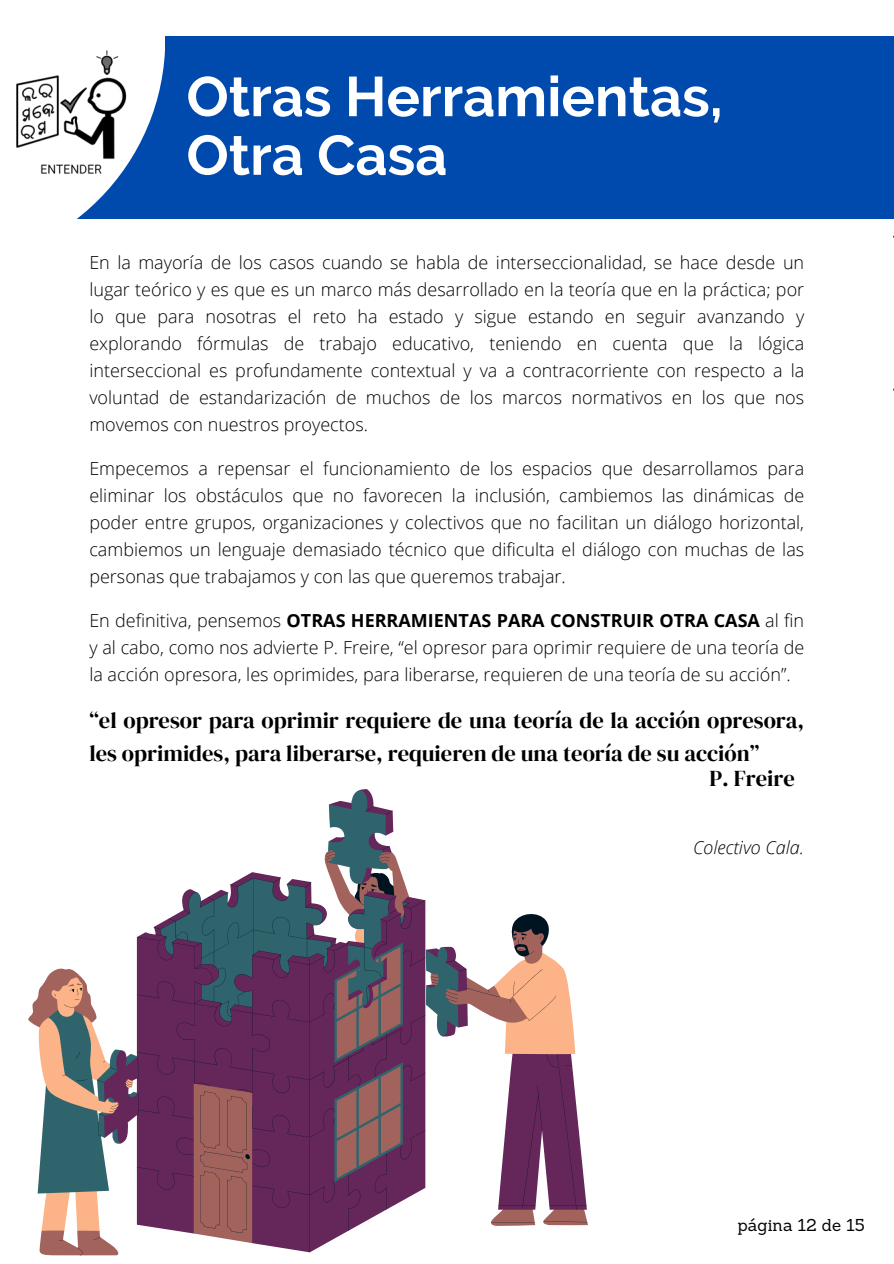
<style>
.page{position:relative;width:894px;height:1264px;background:#fff}
.page>*{position:absolute;margin:0;border:0;box-sizing:border-box;transform-origin:0 0}
.t1{font:700 55.8px/58.5px "Raleway";color:#fff}
.t2{font:22.5px/32.7px "DM Serif Display";color:#000}
.t3{font:300 18px/27px "Open Sans";color:#000;text-align:justify}
.t4{font:italic 300 18px "Open Sans";color:#000}
.t5{font:16.8px "Sanchez";color:#000}
.s1{font-weight:700}
</style>
<div class="page">
<div style="left:0;top:36px;width:893px;height:183px;background:#004aad"></div>
<svg style="left:0;top:36px;width:165px;height:183px;fill:#fff"></svg>
<img style="left:5px;top:43px;width:133px;height:133px">
<svg style="left:328px;top:789px;width:46px;height:17px"></svg>
<svg style="left:40px;top:970px;width:14px;height:285px"></svg>
<svg style="left:54px;top:806px;width:533px;height:449px"></svg>
<p class="t1" style="left:186px;top:67px;width:537px">Otras Herramientas,<br>Otra Casa</p>
<h1 class="t3" style="left:89px;top:248px;width:716px">En la mayoría de los casos cuando se habla de interseccionalidad, se hace desde un lugar teórico y es que es un marco más desarrollado en la teoría que en la práctica; por lo que para nosotras el reto ha estado y sigue estando en seguir avanzando y explorando fórmulas de trabajo educativo, teniendo en cuenta que la lógica interseccional es profundamente contextual y va a contracorriente con respecto a la voluntad de estandarización de muchos de los marcos normativos en los que nos movemos con nuestros proyectos.</h1>
<p class="t3" style="left:89px;top:454px;width:716px">Empecemos a repensar el funcionamiento de los espacios que desarrollamos para eliminar los obstáculos que no favorecen la inclusión, cambiemos las dinámicas de poder entre grupos, organizaciones y colectivos que no facilitan un diálogo horizontal, cambiemos un lenguaje demasiado técnico que dificulta el diálogo con muchas de las personas que trabajamos y con las que queremos trabajar.</p>
<p class="t3" style="left:89px;top:606px;width:716px">En definitiva, pensemos <span class="s1">OTRAS HERRAMIENTAS PARA CONSTRUIR OTRA CASA</span> al fin y al cabo, como nos advierte P. Freire, “el opresor para oprimir requiere de una teoría de la acción opresora, les oprimides, para liberarse, requieren de una teoría de su acción”.</p>
<p class="t2" style="left:89px;top:703px;width:716px">“el opresor para oprimir requiere de una teoría de la acción opresora, les oprimides, para liberarse, requieren de una teoría de su acción”</p>
<p class="t2" style="left:709px;top:762px;width:87px">P. Freire</p>
<p class="t4" style="left:693px;top:835px;width:112px">Colectivo Cala.</p>
<p class="t5" style="left:737px;top:1213px;width:129px">página 12 de 15</p>
</div>
